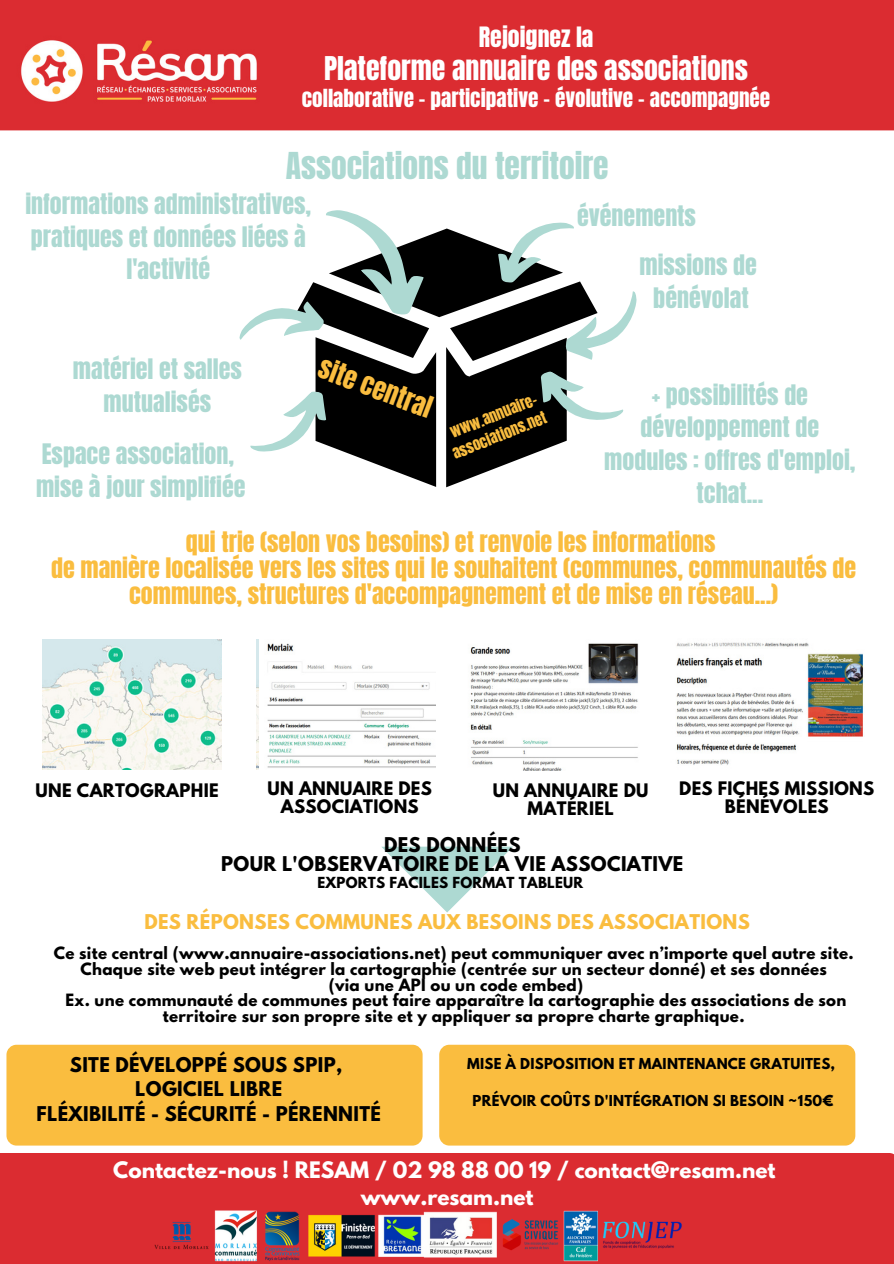
<style>
.page{position:relative;width:894px;height:1264px;background:#fff}
.page>*{position:absolute;margin:0;border:0;box-sizing:border-box;transform-origin:0 0}
.t1{font:31.5px "Anton";color:#add9d2}
.t2{font:27.75px "Anton";color:#fff}
.t3{font:25.8px "Anton";color:#fabd3f}
.t4{font:24px/32.7px "Anton";color:#add9d2;text-align:center}
.t5{font:24px/26px "Anton";color:#fabd3f;text-align:center}
.t6{font:23.85px "Anton";color:#fff}
.t7{font:21.15px "Anton";color:#fff}
.t8{font:700 20.1px "League Spartan";color:#fff}
.t9{font:700 18px "League Spartan";letter-spacing:.02em;color:#000}
.t10{font:700 18px "League Spartan";letter-spacing:.02em;color:#fabd3f}
.t11{font:700 16.5px/18px "League Spartan";letter-spacing:.02em;color:#000;text-align:center}
.t12{font:700 15px/15.8px "League Spartan";letter-spacing:.02em;color:#000;text-align:center}
.t13{font:14.85px "Anton";color:#fabd3f}
.t14{font:700 13.5px "League Spartan";letter-spacing:.02em;color:#000}
.t15{font:700 13.35px "League Spartan";letter-spacing:.02em;color:#000}
</style>
<div class="page">
<svg style="left:315px;top:228px;width:252px;height:259px;fill:#000"></svg>
<svg style="left:487px;top:222px;width:150px;height:213px"></svg>
<svg style="left:239px;top:210px;width:196px;height:133px"></svg>
<div style="left:0;top:1153px;width:893px;height:110px;background:#db2c31"></div>
<svg style="left:381px;top:846px;width:132px;height:66px"></svg>
<div style="left:0;top:0;width:893px;height:130px;background:#db2c31"></div>
<img style="left:21px;top:40px;width:236px;height:62px">
<img style="left:42px;top:639px;width:180px;height:130px">
<img style="left:267px;top:643px;width:168px;height:125px">
<img style="left:470px;top:643px;width:169px;height:127px">
<img style="left:676px;top:642px;width:187px;height:123px">
<div style="left:6px;top:1044px;width:416px;height:101px;background:#fabd3f;border-radius:10px"></div>
<div style="left:439px;top:1044px;width:416px;height:101px;background:#fabd3f;border-radius:10px"></div>
<svg style="left:250px;top:387px;width:86px;height:81px"></svg>
<img style="left:151px;top:1203px;width:544px;height:60px">
<p class="t6" style="left:478px;top:20px;width:116px">Rejoignez la</p>
<p class="t2" style="left:324px;top:48px;width:425px">Plateforme annuaire des associations</p>
<p class="t7" style="left:302px;top:82px;width:470px">collaborative - participative - évolutive - accompagnée</p>
<p class="t1" style="left:286px;top:143px;width:324px">Associations du territoire</p>
<p class="t4" style="left:577px;top:200px;width:120px">événements</p>
<p class="t4" style="left:25px;top:188px;width:287px">informations administratives, pratiques et données liées à l'activité</p>
<p class="t4" style="left:639px;top:249px;width:119px">missions de</p>
<p class="t4" style="left:653px;top:281px;width:97px">bénévolat</p>
<p class="t4" style="left:73px;top:353px;width:170px">matériel et salles</p>
<p class="t4" style="left:104px;top:386px;width:109px">mutualisés</p>
<p class="t4" style="left:42px;top:438px;width:194px">Espace association,</p>
<p class="t4" style="left:36px;top:470px;width:211px">mise à jour simplifiée</p>
<p class="t3" style="left:326px;top:348px;width:120px;rotate:21deg">site central</p>
<p class="t13" style="left:447px;top:423px;width:96px;rotate:-22deg">www.annuaire-</p>
<p class="t13" style="left:449px;top:443px;width:101px;rotate:-22deg">associations.net</p>
<p class="t4" style="left:604px;top:378px;width:253px">+ possibilités de développement de modules : offres d'emploi, tchat...</p>
<p class="t5" style="left:186px;top:529px;width:531px">qui trie (selon vos besoins) et renvoie les informations</p>
<p class="t5" style="left:51px;top:555px;width:806px">de manière localisée vers les sites qui le souhaitent (communes, communautés de communes, structures d'accompagnement et de mise en réseau...)</p>
<p class="t11" style="left:36px;top:783px;width:185px">UNE CARTOGRAPHIE</p>
<p class="t11" style="left:267px;top:781px;width:166px">UN ANNUAIRE DES<br>ASSOCIATIONS</p>
<p class="t11" style="left:492px;top:783px;width:157px">UN ANNUAIRE DU<br>MATÉRIEL</p>
<p class="t11" style="left:679px;top:781px;width:197px">DES FICHES MISSIONS<br>BÉNÉVOLES</p>
<p class="t9" style="left:384px;top:835px;width:138px">DES DONNÉES</p>
<p class="t9" style="left:221px;top:854px;width:463px">POUR L'OBSERVATOIRE DE LA VIE ASSOCIATIVE</p>
<p class="t14" style="left:317px;top:875px;width:267px">EXPORTS FACILES FORMAT TABLEUR</p>
<p class="t10" style="left:144px;top:912px;width:607px">DES RÉPONSES COMMUNES AUX BESOINS DES ASSOCIATIONS</p>
<p class="t12" style="left:54px;top:947px;width:801px">Ce site central (www.annuaire-associations.net) peut communiquer avec n’importe quel autre site.</p>
<p class="t12" style="left:80px;top:962px;width:747px">Chaque site web peut intégrer la cartographie (centrée sur un secteur donné) et ses données</p>
<p class="t12" style="left:328px;top:978px;width:256px">(via une API ou un code embed)</p>
<p class="t12" style="left:66px;top:994px;width:782px">Ex. une communauté de communes peut faire apparaître la cartographie des associations de son territoire sur son propre site et y appliquer sa propre charte graphique.</p>
<p class="t9" style="left:70px;top:1055px;width:274px">SITE DÉVELOPPÉ SOUS SPIP,</p>
<p class="t9" style="left:135px;top:1080px;width:148px">LOGICIEL LIBRE</p>
<p class="t9" style="left:37px;top:1104px;width:346px">FLÉXIBILITÉ - SÉCURITÉ - PÉRENNITÉ</p>
<p class="t15" style="left:467px;top:1057px;width:369px">MISE À DISPOSITION ET MAINTENANCE GRATUITES,</p>
<p class="t15" style="left:472px;top:1094px;width:362px">PRÉVOIR COÛTS D'INTÉGRATION SI BESOIN ~150€</p>
<p class="t8" style="left:113px;top:1159px;width:663px">Contactez-nous ! RESAM / 02 98 88 00 19 / contact@resam.net</p>
<p class="t8" style="left:360px;top:1187px;width:174px">www.resam.net</p>
</div>
